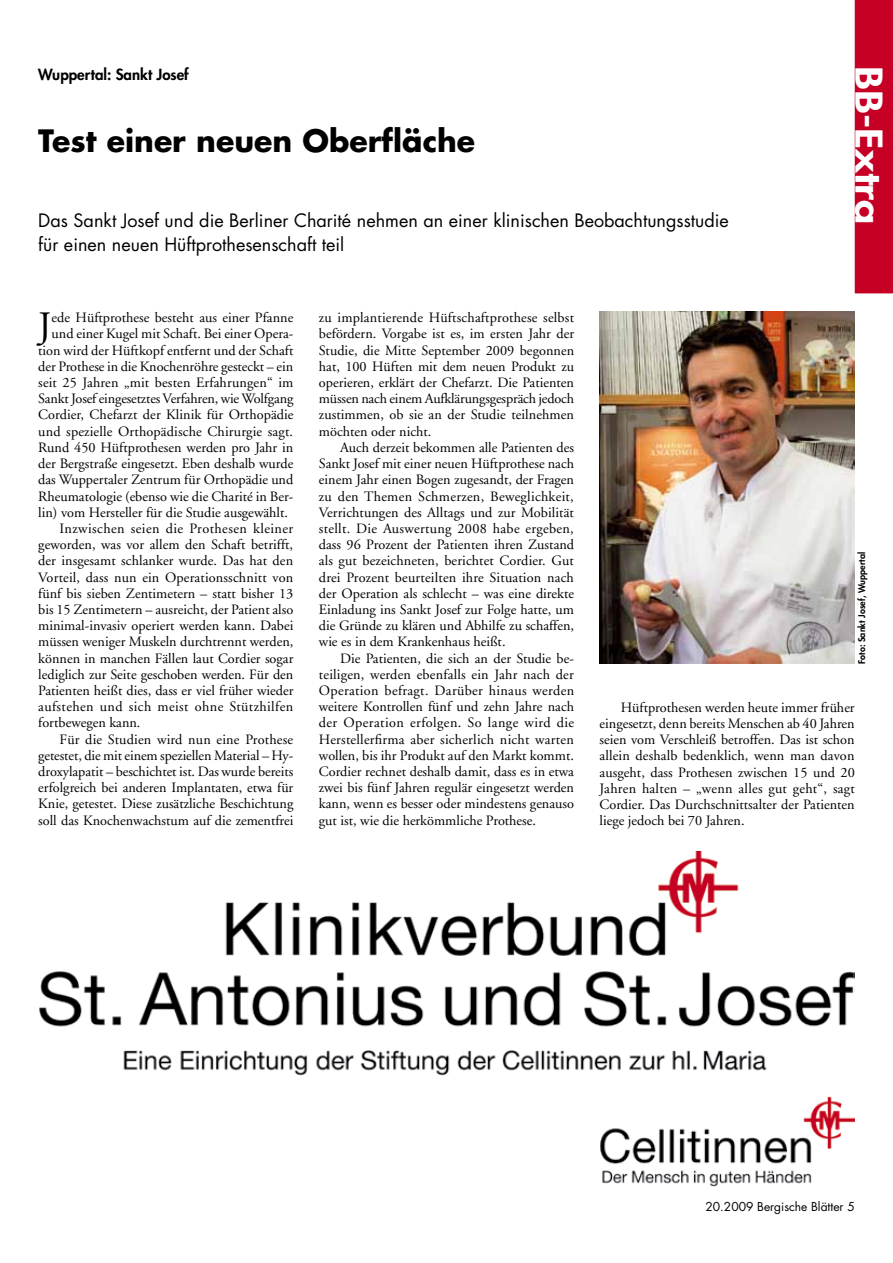
<style>
.page{position:relative;width:893px;height:1263px;background:#fff}
.page>*{position:absolute;margin:0;border:0;box-sizing:border-box;transform-origin:0 0}
.t1{font:38.7px "Adobe Garamond";color:#000}
.t2{font:800 36px "Futura";color:#fff;scale:1.2 1}
.t3{font:700 30px "Futura";color:#000}
.t4{font:18px/24px "Futura";color:#000}
.t5{font:800 15px "Futura";color:#000}
.t6{font:14.25px/16.2px "Adobe Garamond";color:#000;text-align:justify}
.t7{font:14.25px "Adobe Garamond";letter-spacing:.03em;color:#000}
.t8{font:12px "Futura";color:#000}
.t9{font:800 9px "Futura";color:#000}
</style>
<div class="page">
<div style="left:855px;top:0;width:38px;height:293px;background:#c60024"></div>
<img style="left:39px;top:851px;width:816px;height:224px">
<img style="left:600px;top:1096px;width:255px;height:90px">
<img style="left:599px;top:312px;width:256px;height:352px">
<p class="t5" style="left:38px;top:64px;width:152px">Wuppertal: Sankt Josef</p>
<h3 class="t3" style="left:38px;top:120px;width:438px">Test einer neuen Oberfläche</h3>
<p class="t4" style="left:38px;top:208px;width:692px">Das Sankt Josef und die Berliner Charité nehmen an einer klinischen Beobachtungsstudie für einen neuen Hüftprothesenschaft teil</p>
<h2 class="t2" style="left:893px;top:66px;width:134px;rotate:90deg">BB-Extra</h2>
<h1 class="t1" style="left:38px;top:305px;width:15px">J</h1>
<p class="t6" style="left:52px;top:310px;width:243px">ede Hüftprothese besteht aus einer Pfanne</p>
<p class="t6" style="left:52px;top:326px;width:243px">und einer Kugel mit Schaft. Bei einer Opera-</p>
<p class="t6" style="left:38px;top:342px;width:257px">tion wird der Hüftkopf entfernt und der Schaft</p>
<p class="t6" style="left:38px;top:359px;width:256px">der Prothese in die Knochenröhre gesteckt – ein</p>
<p class="t6" style="left:38px;top:375px;width:257px">seit 25 Jahren „mit besten Erfahrungen“ im</p>
<p class="t6" style="left:38px;top:391px;width:257px">Sankt Josef eingesetztes Verfahren, wie Wolfgang</p>
<p class="t6" style="left:38px;top:407px;width:257px">Cordier, Chefarzt der Klinik für Orthopädie</p>
<p class="t6" style="left:38px;top:423px;width:256px">und spezielle Orthopädische Chirurgie sagt.</p>
<p class="t6" style="left:38px;top:440px;width:257px">Rund 450 Hüftprothesen werden pro Jahr in</p>
<p class="t6" style="left:38px;top:456px;width:257px">der Bergstraße eingesetzt. Eben deshalb wurde</p>
<p class="t6" style="left:38px;top:472px;width:257px">das Wuppertaler Zentrum für Orthopädie und</p>
<p class="t6" style="left:38px;top:488px;width:257px">Rheumatologie (ebenso wie die Charité in Ber-</p>
<p class="t6" style="left:38px;top:504px;width:251px">lin) vom Hersteller für die Studie ausgewählt.</p>
<p class="t7" style="left:59px;top:521px;width:235px">Inzwischen seien die Prothesen kleiner</p>
<p class="t6" style="left:38px;top:537px;width:256px">geworden, was vor allem den Schaft betrifft,</p>
<p class="t6" style="left:38px;top:553px;width:256px">der insgesamt schlanker wurde. Das hat den</p>
<p class="t6" style="left:38px;top:569px;width:256px">Vorteil, dass nun ein Operationsschnitt von</p>
<p class="t6" style="left:38px;top:585px;width:257px">fünf bis sieben Zentimetern – statt bisher 13</p>
<p class="t6" style="left:38px;top:602px;width:257px">bis 15 Zentimetern – ausreicht, der Patient also</p>
<p class="t6" style="left:38px;top:618px;width:257px">minimal-invasiv operiert werden kann. Dabei</p>
<p class="t6" style="left:38px;top:634px;width:257px">müssen weniger Muskeln durchtrennt werden,</p>
<p class="t6" style="left:38px;top:650px;width:257px">können in manchen Fällen laut Cordier sogar</p>
<p class="t6" style="left:38px;top:666px;width:257px">lediglich zur Seite geschoben werden. Für den</p>
<p class="t6" style="left:38px;top:683px;width:257px">Patienten heißt dies, dass er viel früher wieder</p>
<p class="t7" style="left:38px;top:699px;width:256px">aufstehen und sich meist ohne Stützhilfen</p>
<p class="t6" style="left:38px;top:715px;width:104px">fortbewegen kann.</p>
<p class="t6" style="left:59px;top:731px;width:235px">Für die Studien wird nun eine Prothese</p>
<p class="t6" style="left:38px;top:747px;width:257px">getestet, die mit einem speziellen Material – Hy-</p>
<p class="t6" style="left:38px;top:764px;width:257px">droxylapatit – beschichtet ist. Das wurde bereits</p>
<p class="t6" style="left:38px;top:780px;width:257px">erfolgreich bei anderen Implantaten, etwa für</p>
<p class="t6" style="left:38px;top:796px;width:257px">Knie, getestet. Diese zusätzliche Beschichtung</p>
<p class="t6" style="left:38px;top:812px;width:257px">soll das Knochenwachstum auf die zementfrei</p>
<p class="t6" style="left:319px;top:310px;width:257px">zu implantierende Hüftschaftprothese selbst befördern. Vorgabe ist es, im ersten Jahr der Studie, die Mitte September 2009 begonnen hat, 100 Hüften mit dem neuen Produkt zu operieren, erklärt der Chefarzt. Die Patienten müssen nach einem Aufklärungsgespräch jedoch zustimmen, ob sie an der Studie teilnehmen möchten oder nicht.</p>
<p class="t6" style="left:319px;top:440px;width:257px;text-indent:21px">Auch derzeit bekommen alle Patienten des Sankt Josef mit einer neuen Hüftprothese nach einem Jahr einen Bogen zugesandt, der Fragen zu den Themen Schmerzen, Beweglichkeit, Verrichtungen des Alltags und zur Mobilität stellt. Die Auswertung 2008 habe ergeben, dass 96 Prozent der Patienten ihren Zustand als gut bezeichneten, berichtet Cordier. Gut drei Prozent beurteilten ihre Situation nach der Operation als schlecht – was eine direkte Einladung ins Sankt Josef zur Folge hatte, um die Gründe zu klären und Abhilfe zu schaffen, wie es in dem Krankenhaus heißt.</p>
<p class="t6" style="left:319px;top:650px;width:257px;text-indent:21px">Die Patienten, die sich an der Studie be&shy;teiligen, werden ebenfalls ein Jahr nach der Operation befragt. Darüber hinaus werden weitere Kontrollen fünf und zehn Jahre nach der Operation erfolgen. So lange wird die Herstellerfirma aber sicherlich nicht warten wollen, bis ihr Produkt auf den Markt kommt.<br>Cordier rechnet deshalb damit, dass es in etwa zwei bis fünf Jahren regulär eingesetzt werden kann, wenn es besser oder mindestens genauso gut ist, wie die herkömmliche Prothese.</p>
<p class="t9" style="left:856px;top:664px;width:114px;rotate:-90deg">Foto: Sankt Josef, Wuppertal</p>
<p class="t6" style="left:600px;top:700px;width:257px;text-indent:21px">Hüftprothesen werden heute immer früher eingesetzt, denn bereits Menschen ab 40 Jahren seien vom Verschleiß betroffen. Das ist schon allein deshalb bedenklich, wenn man davon ausgeht, dass Prothesen zwischen 15 und 20<br>Jahren halten – „wenn alles gut geht“, sagt Cordier. Das Durchschnittsalter der Patienten liege jedoch bei 70 Jahren.</p>
<p class="t8" style="left:705px;top:1198px;width:151px">20.2009 Bergische Blätter 5</p>
</div>
